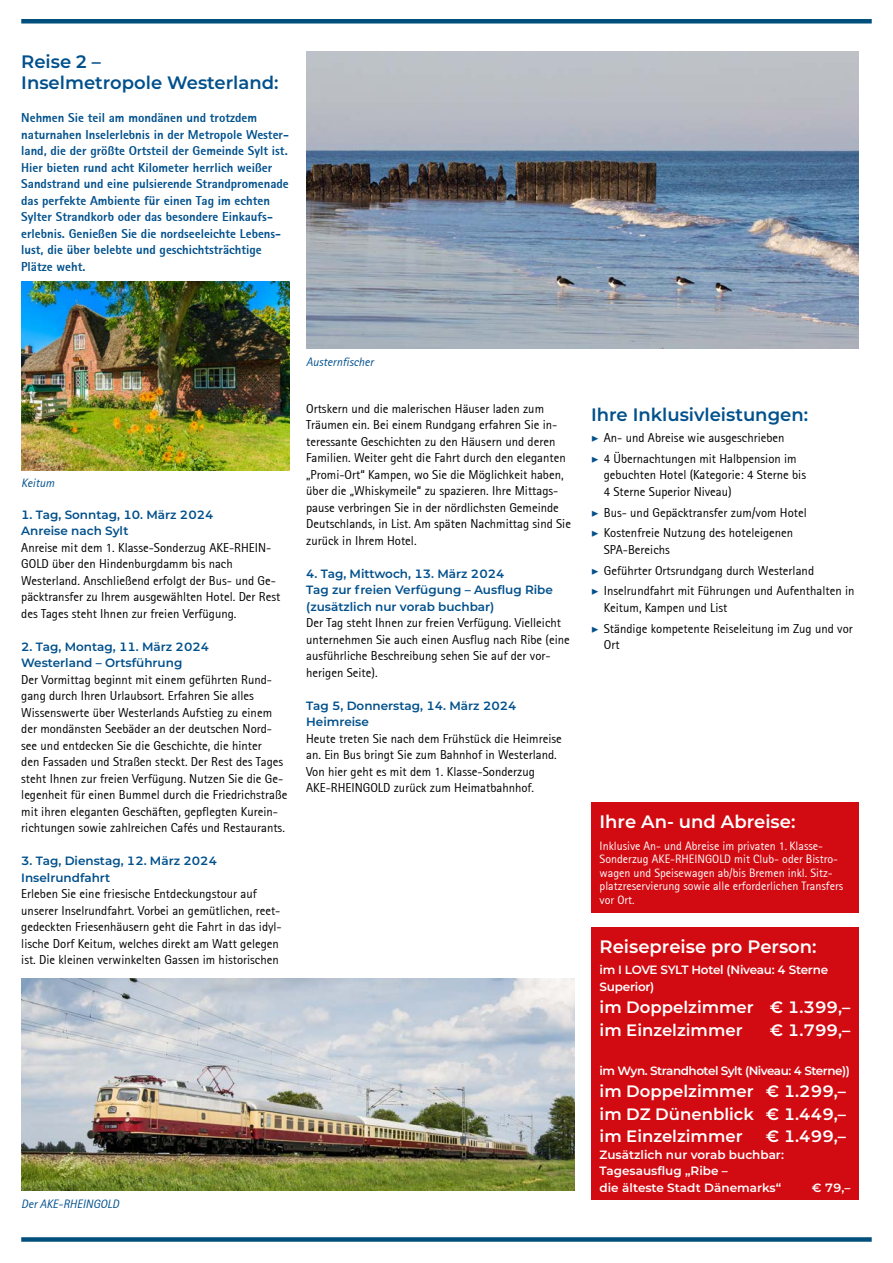
<style>
.page{position:relative;width:893px;height:1263px;background:#fff}
.page>*{position:absolute;margin:0;border:0;box-sizing:border-box;transform-origin:0 0}
.t1{font:600 18px/21px "Montserrat";color:#00508c}
.t2{font:600 18px "Montserrat";color:#fff}
.t3{font:600 16.5px/22.5px "Montserrat";color:#fff}
.t4{font:12.75px/16.5px "Rotis Sans Serif";color:#000}
.t5{font:800 12.75px/16.5px "Rotis Sans Serif";color:#00508c}
.t6{font:600 12px/16.5px "Montserrat";color:#00508c}
.t7{font:12px/13.5px "Rotis Sans Serif";color:#fff}
.t8{font:600 12px/16.5px "Montserrat";letter-spacing:-.015em;color:#fff}
.t9{font:600 12px "Montserrat";letter-spacing:-.04em;color:#fff}
.t10{font:italic 12px "Rotis Sans Serif";color:#00508c}
.s1{font-family:"Minion Pro";font-weight:700;font-style:italic;color:#00508c}
</style>
<div class="page">
<div style="left:21px;top:19px;width:851px;height:5px;background:#004f7c"></div>
<div style="left:21px;top:1237px;width:851px;height:5px;background:#004f7c"></div>
<img style="left:306px;top:51px;width:553px;height:298px">
<div style="left:591px;top:927px;width:268px;height:273px;background:#d20a11"></div>
<div style="left:591px;top:802px;width:268px;height:110px;background:#d20a11"></div>
<img style="left:21px;top:282px;width:268px;height:189px">
<img style="left:21px;top:978px;width:553px;height:213px">
<h1 class="t1" style="left:21px;top:51px;width:259px">Reise 2 –<br>Inselmetropole Westerland:</h1>
<p class="t5" style="left:21px;top:110px;width:269px">Nehmen Sie teil am mondänen und trotzdem naturnahen Inselerlebnis in der Metropole Wester&shy;land, die der größte Ortsteil der Gemeinde Sylt ist.<br>Hier bieten rund acht Kilometer herrlich weißer Sandstrand und eine pulsierende Strandpromenade das perfekte Ambiente für einen Tag im echten Sylter Strandkorb oder das besondere Einkaufs&shy;erlebnis. Genießen Sie die nordseeleichte Lebens&shy;lust, die über belebte und geschichtsträchtige Plätze weht.</p>
<p class="t10" style="left:21px;top:476px;width:35px">Keitum</p>
<p class="t6" style="left:21px;top:505px;width:194px">1. Tag, Sonntag, 10. März 2024<br>Anreise nach Sylt</p>
<p class="t4" style="left:21px;top:539px;width:261px">Anreise mit dem 1. Klasse-Sonderzug AKE-RHEIN-GOLD über den Hindenburgdamm bis nach Westerland. Anschließend erfolgt der Bus- und Ge&shy;päcktransfer zu Ihrem ausgewählten Hotel. Der Rest des Tages steht Ihnen zur freien Verfügung.</p>
<p class="t6" style="left:21px;top:637px;width:189px">2. Tag, Montag, 11. März 2024<br>Westerland – Ortsführung</p>
<p class="t4" style="left:21px;top:671px;width:268px">Der Vormittag beginnt mit einem geführten Rund&shy;gang durch Ihren Urlaubsort. Erfahren Sie alles Wissenswerte über Westerlands Aufstieg zu einem der mondänsten Seebäder an der deutschen Nord&shy;see und entdecken Sie die Geschichte, die hinter<br>den Fassaden und Straßen steckt. Der Rest des Tages steht Ihnen zur freien Verfügung. Nutzen Sie die Ge&shy;legenheit für einen Bummel durch die Friedrichstraße mit ihren eleganten Geschäften, gepflegten Kurein&shy;richtungen sowie zahlreichen Cafés und Restaurants.</p>
<p class="t6" style="left:21px;top:852px;width:197px">3. Tag, Dienstag, 12. März 2024<br>Inselrundfahrt</p>
<p class="t4" style="left:21px;top:885px;width:262px">Erleben Sie eine friesische Entdeckungstour auf unserer Inselrundfahrt. Vorbei an gemütlichen, reet&shy;gedeckten Friesenhäusern geht die Fahrt in das idyl&shy;lische Dorf Keitum, welches direkt am Watt gelegen ist. Die kleinen verwinkelten Gassen im historischen</p>
<p class="t10" style="left:306px;top:354px;width:69px">Austernfischer</p>
<p class="t4" style="left:306px;top:400px;width:266px">Ortskern und die malerischen Häuser laden zum Träumen ein. Bei einem Rundgang erfahren Sie in&shy;teressante Geschichten zu den Häusern und deren Familien. Weiter geht die Fahrt durch den eleganten „Promi-Ort“ Kampen, wo Sie die Möglichkeit haben, über die „Whiskymeile“ zu spazieren. Ihre Mittags&shy;pause verbringen Sie in der nördlichsten Gemeinde Deutschlands, in List. Am späten Nachmittag sind Sie zurück in Ihrem Hotel.</p>
<p class="t6" style="left:306px;top:565px;width:248px">4. Tag, Mittwoch, 13. März 2024<br>Tag zur freien Verfügung – Ausflug Ribe (zusätzlich nur vorab buchbar)</p>
<p class="t4" style="left:306px;top:615px;width:265px">Der Tag steht Ihnen zur freien Verfügung. Vielleicht unternehmen Sie auch einen Ausflug nach Ribe (eine ausführliche Beschreibung sehen Sie auf der vor&shy;herigen Seite).</p>
<p class="t6" style="left:306px;top:697px;width:212px">Tag 5, Donnerstag, 14. März 2024<br>Heimreise</p>
<p class="t4" style="left:306px;top:730px;width:257px">Heute treten Sie nach dem Frühstück die Heimreise an. Ein Bus bringt Sie zum Bahnhof in Westerland.<br>Von hier geht es mit dem 1. Klasse-Sonderzug AKE-RHEINGOLD zurück zum Heimatbahnhof.</p>
<p class="t10" style="left:21px;top:1196px;width:99px">Der AKE-RHEINGOLD</p>
<h1 class="t1" style="left:591px;top:404px;width:219px">Ihre Inklusivleistungen:</h1>
<p class="t4" style="left:591px;top:427px;width:207px;line-height:20.7px"><span class="s1">▶</span> An- und Abreise wie ausgeschrieben<br><span class="s1">▶</span> 4 Übernachtungen mit Halbpension im</p>
<p class="t4" style="left:604px;top:467px;width:204px">gebuchten Hotel (Kategorie: 4 Sterne bis<br>4 Sterne Superior Niveau)</p>
<p class="t4" style="left:591px;top:502px;width:217px;line-height:20.7px"><span class="s1">▶</span> Bus- und Gepäcktransfer zum/vom Hotel <span class="s1">▶</span> Kostenfreie Nutzung des hoteleigenen</p>
<p class="t4" style="left:591px;top:539px;width:265px;line-height:20.7px;text-indent:13px">SPA-Bereichs<br><span class="s1">▶</span> Geführter Ortsrundgang durch Westerland<br><span class="s1">▶</span> Inselrundfahrt mit Führungen und Aufenthalten in</p>
<p class="t4" style="left:591px;top:597px;width:263px;line-height:20.7px;text-indent:13px">Keitum, Kampen und List<br><span class="s1">▶</span> Ständige kompetente Reiseleitung im Zug und vor</p>
<p class="t4" style="left:604px;top:636px;width:17px">Ort</p>
<h1 class="t2" style="left:600px;top:809px;width:197px">Ihre An- und Abreise:</h1>
<p class="t7" style="left:600px;top:839px;width:245px">Inklusive An- und Abreise im privaten 1. Klasse-Sonderzug AKE-RHEINGOLD mit Club- oder Bistro&shy;wagen und Speisewagen ab/bis Bremen inkl. Sitz&shy;platzreservierung sowie alle erforderlichen Transfers vor Ort.</p>
<h1 class="t2" style="left:600px;top:934px;width:219px">Reisepreise pro Person:</h1>
<p class="t8" style="left:600px;top:961px;width:230px">im I LOVE SYLT Hotel (Niveau: 4 Sterne<br>Superior)</p>
<p class="t3" style="left:600px;top:995px;width:252px">im Doppelzimmer € 1.399,– im Einzelzimmer</p>
<p class="t3" style="left:770px;top:1018px;width:82px">€ 1.799,–</p>
<p class="t9" style="left:600px;top:1062px;width:252px">im Wyn. Strandhotel Sylt (Niveau: 4 Sterne))</p>
<p class="t3" style="left:600px;top:1079px;width:248px;text-align:justify">im Doppelzimmer € 1.299,– im DZ Dünenblick € 1.449,– im Einzelzimmer</p>
<p class="t3" style="left:766px;top:1124px;width:82px">€ 1.499,–</p>
<p class="t8" style="left:600px;top:1146px;width:186px">Zusätzlich nur vorab buchbar:<br>Tagesausflug „Ribe –<br>die älteste Stadt Dänemarks“</p>
<p class="t8" style="left:812px;top:1179px;width:40px">€ 79,–</p>
</div>
